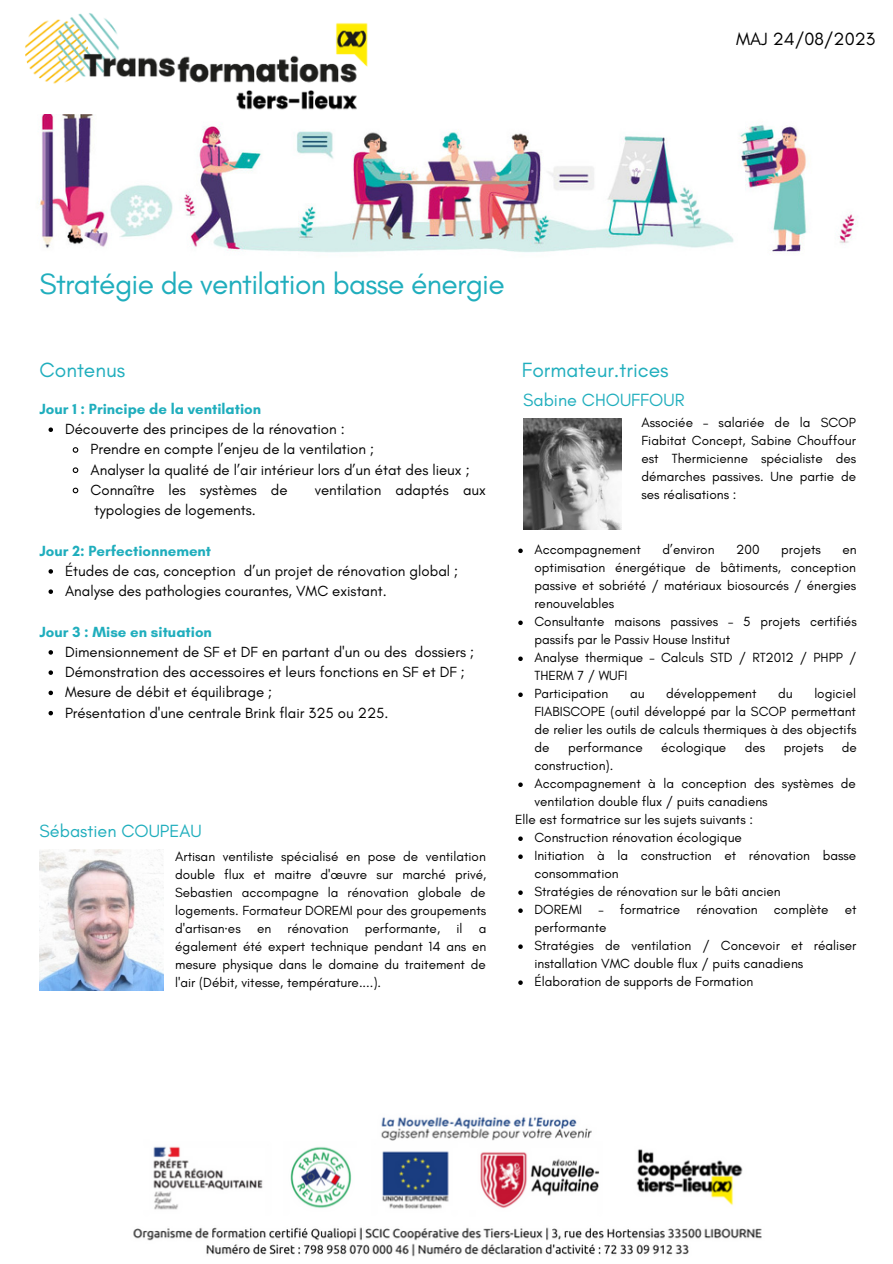
<style>
.page{position:relative;width:893px;height:1264px;background:#fff}
.page>*{position:absolute;margin:0;border:0;box-sizing:border-box;transform-origin:0 0}
.t1{font:30px "Glacial Indifference";letter-spacing:-.025em;color:#20aebd}
.t2{font:21px "Glacial Indifference";color:#20aebd}
.t3{font:18px "Glacial Indifference";color:#20aebd}
.t4{font:18px "Glacial Indifference";color:#000}
.t5{font:15px "Glacial Indifference";color:#000}
.t6{font:700 15px "Glacial Indifference";color:#20aebd}
.t7{font:13.5px/18px "Glacial Indifference";color:#000}
.s1{font-family:"Liberation Serif"}
</style>
<div class="page">
<img style="left:25px;top:13px;width:343px;height:97px">
<img style="left:37px;top:114px;width:819px;height:139px">
<svg style="left:48px;top:427px;width:5px;height:5px"></svg>
<svg style="left:72px;top:447px;width:7px;height:6px"></svg>
<svg style="left:72px;top:467px;width:7px;height:6px"></svg>
<svg style="left:72px;top:487px;width:7px;height:7px"></svg>
<svg style="left:48px;top:569px;width:5px;height:4px"></svg>
<svg style="left:48px;top:589px;width:5px;height:5px"></svg>
<svg style="left:48px;top:650px;width:5px;height:4px"></svg>
<svg style="left:48px;top:670px;width:5px;height:5px"></svg>
<svg style="left:48px;top:690px;width:5px;height:5px"></svg>
<svg style="left:48px;top:711px;width:5px;height:4px"></svg>
<img style="left:523px;top:418px;width:98px;height:112px">
<svg style="left:518px;top:548px;width:4px;height:5px"></svg>
<svg style="left:518px;top:620px;width:4px;height:5px"></svg>
<svg style="left:518px;top:656px;width:4px;height:5px"></svg>
<svg style="left:518px;top:692px;width:4px;height:5px"></svg>
<svg style="left:518px;top:782px;width:4px;height:5px"></svg>
<svg style="left:518px;top:836px;width:4px;height:5px"></svg>
<svg style="left:518px;top:854px;width:4px;height:5px"></svg>
<svg style="left:518px;top:890px;width:4px;height:5px"></svg>
<svg style="left:518px;top:908px;width:4px;height:5px"></svg>
<svg style="left:518px;top:944px;width:4px;height:4px"></svg>
<svg style="left:518px;top:980px;width:4px;height:4px"></svg>
<img style="left:40px;top:849px;width:123px;height:141px">
<img style="left:133px;top:1117px;width:629px;height:140px">
<p class="t1" style="left:40px;top:265px;width:466px">Stratégie de ventilation basse énergie</p>
<p class="t4" style="left:736px;top:28px;width:140px">MAJ 24/08/2023</p>
<p class="t2" style="left:40px;top:357px;width:87px">Contenus</p>
<p class="t2" style="left:522px;top:357px;width:148px">Formateur.trices</p>
<p class="t3" style="left:523px;top:389px;width:163px">Sabine CHOUFFOUR</p>
<p class="t6" style="left:40px;top:400px;width:223px">Jour 1 : Principe de la ventilation</p>
<p class="t7" style="left:641px;top:413px;width:216px;text-align:justify">Associée – salariée de la SCOP Fiabitat Concept, Sabine Chouffour est Thermicienne spécialiste des démarches passives. Une partie de ses réalisations :</p>
<p class="t5" style="left:65px;top:420px;width:281px">Découverte des principes de la rénovation :</p>
<p class="t5" style="left:90px;top:440px;width:285px">Prendre en compte l’enjeu de la ventilation ;</p>
<p class="t5" style="left:90px;top:460px;width:380px">Analyser la qualité de l’air intérieur lors d’un état des lieux ;</p>
<p class="t5" style="left:90px;top:480px;width:198px">Connaître les systèmes de</p>
<p class="t5" style="left:315px;top:480px;width:173px">ventilation adaptés aux</p>
<p class="t5" style="left:94px;top:501px;width:163px">typologies de logements.</p>
<p class="t6" style="left:40px;top:541px;width:173px">Jour 2: Perfectionnement</p>
<p class="t5" style="left:65px;top:561px;width:395px">Études de cas, conception d’un projet de rénovation global ;</p>
<p class="t5" style="left:65px;top:582px;width:323px">Analyse des pathologies courantes, VMC existant.</p>
<p class="t6" style="left:40px;top:622px;width:174px">Jour 3 : Mise en situation</p>
<p class="t5" style="left:65px;top:642px;width:410px">Dimensionnement de SF et DF en partant d'un ou des dossiers ;</p>
<p class="t5" style="left:65px;top:663px;width:401px">Démonstration des accessoires et leurs fonctions en SF et DF ;</p>
<p class="t5" style="left:65px;top:683px;width:209px">Mesure de débit et équilibrage ;</p>
<p class="t5" style="left:65px;top:703px;width:325px">Présentation d'une centrale Brink flair 325 ou 225.</p>
<p class="t3" style="left:40px;top:819px;width:164px">Sébastien COUPEAU</p>
<p class="t7" style="left:175px;top:847px;width:313px;text-align:justify">Artisan ventiliste spécialisé en pose de ventilation double flux et maitre d'œuvre sur marché privé, Sebastien accompagne la rénovation globale de logements. Formateur DOREMI pour des groupements d'artisan<span class="s1">∙</span>es en rénovation performante, il a également été expert technique pendant 14 ans en mesure physique dans le domaine du traitement de l'air (Débit, vitesse, température....).</p>
<p class="t7" style="left:534px;top:540px;width:108px">Accompagnement</p>
<p class="t7" style="left:662px;top:540px;width:53px">d’environ</p>
<p class="t7" style="left:736px;top:540px;width:25px">200</p>
<p class="t7" style="left:781px;top:540px;width:41px">projets</p>
<p class="t7" style="left:534px;top:540px;width:324px;text-align:justify;text-indent:308px">en optimisation énergétique de bâtiments, conception passive et sobriété / matériaux biosourcés / énergies renouvelables</p>
<p class="t7" style="left:534px;top:612px;width:324px">Consultante maisons passives – 5 projets certifiés passifs par le Passiv House Institut</p>
<p class="t7" style="left:534px;top:648px;width:323px">Analyse thermique – Calculs STD / RT2012 / PHPP /<br>THERM 7 / WUFI</p>
<p class="t7" style="left:534px;top:684px;width:75px">Participation</p>
<p class="t7" style="left:630px;top:684px;width:16px">au</p>
<p class="t7" style="left:666px;top:684px;width:92px">développement</p>
<p class="t7" style="left:778px;top:684px;width:16px">du</p>
<p class="t7" style="left:534px;top:684px;width:324px;text-align:justify;text-indent:280px">logiciel FIABISCOPE (outil développé par la SCOP permettant de relier les outils de calculs thermiques à des objectifs de</p>
<p class="t7" style="left:568px;top:738px;width:76px">performance</p>
<p class="t7" style="left:661px;top:738px;width:67px">écologique</p>
<p class="t7" style="left:744px;top:738px;width:22px">des</p>
<p class="t7" style="left:783px;top:738px;width:41px">projets</p>
<p class="t7" style="left:841px;top:738px;width:17px">de</p>
<p class="t7" style="left:534px;top:756px;width:80px">construction).</p>
<p class="t7" style="left:534px;top:774px;width:323px">Accompagnement à la conception des systèmes de ventilation double flux / puits canadiens</p>
<p class="t7" style="left:534px;top:828px;width:209px">Construction rénovation écologique</p>
<p class="t7" style="left:534px;top:846px;width:323px">Initiation à la construction et rénovation basse consommation</p>
<p class="t7" style="left:534px;top:882px;width:248px">Stratégies de rénovation sur le bâti ancien</p>
<p class="t7" style="left:534px;top:900px;width:323px">DOREMI – formatrice rénovation complète et performante</p>
<p class="t7" style="left:534px;top:936px;width:323px">Stratégies de ventilation / Concevoir et réaliser installation VMC double flux / puits canadiens</p>
<p class="t7" style="left:534px;top:972px;width:220px">Élaboration de supports de Formation</p>
<p class="t7" style="left:515px;top:810px;width:239px">Elle est formatrice sur les sujets suivants :</p>
</div>
